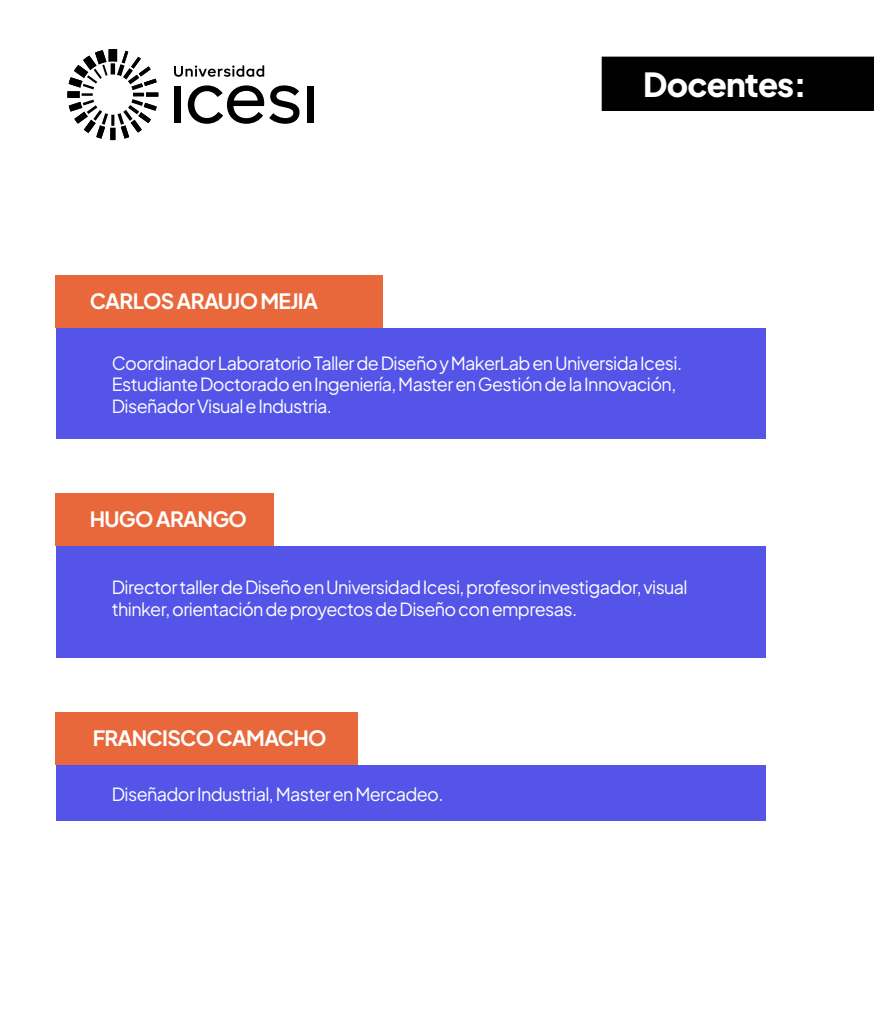
<style>
.page{position:relative;width:874px;height:1021px;background:#fff}
.page>*{position:absolute;margin:0;border:0;box-sizing:border-box;transform-origin:0 0}
.t1{font:800 33px "Plus Jakarta Sans";letter-spacing:-.025em;color:#fff}
.t2{font:700 21px "Plus Jakarta Sans";letter-spacing:-.035em;color:#fff}
.t3{font:18px/21.6px "Plus Jakarta Sans";letter-spacing:-.035em;color:#fff}
</style>
<div class="page">
<div style="left:602px;top:57px;width:272px;height:54px;background:#000"></div>
<svg style="left:67px;top:49px;width:91px;height:91px"></svg>
<div style="left:174px;top:86px;width:6px;height:37px;background:#000"></div>
<svg style="left:188px;top:85px;width:111px;height:39px"></svg>
<div style="left:307px;top:86px;width:6px;height:37px;background:#000"></div>
<svg style="left:174px;top:65px;width:90px;height:12px"></svg>
<div style="left:56px;top:328px;width:709px;height:110px;background:#5454e9"></div>
<div style="left:56px;top:275px;width:327px;height:53px;background:#e9683b"></div>
<div style="left:56px;top:546px;width:709px;height:111px;background:#5454e9"></div>
<div style="left:56px;top:493px;width:218px;height:53px;background:#e9683b"></div>
<div style="left:56px;top:765px;width:709px;height:55px;background:#5454e9"></div>
<div style="left:56px;top:712px;width:302px;height:53px;background:#e9683b"></div>
<p class="t2" style="left:90px;top:282px;width:230px">CARLOS ARAUJO MEJIA</p>
<h1 class="t1" style="left:643px;top:54px;width:165px">Docentes:</h1>
<p class="t3" style="left:112px;top:350px;width:572px">Coordinador Laboratorio Taller de Diseño y MakerLab en Universida Icesi.<br>Estudiante Doctorado en Ingeniería, Master en Gestión de la Innovación,<br>Diseñador Visual e Industria.</p>
<p class="t2" style="left:90px;top:500px;width:159px">HUGO ARANGO</p>
<p class="t3" style="left:112px;top:574px;width:577px">Director taller de Diseño en Universidad Icesi, profesor investigador, visual thinker, orientación de proyectos de Diseño con empresas.</p>
<p class="t2" style="left:93px;top:719px;width:235px">FRANCISCO CAMACHO</p>
<p class="t3" style="left:112px;top:781px;width:333px">Diseñador Industrial, Master en Mercadeo.</p>
</div>
